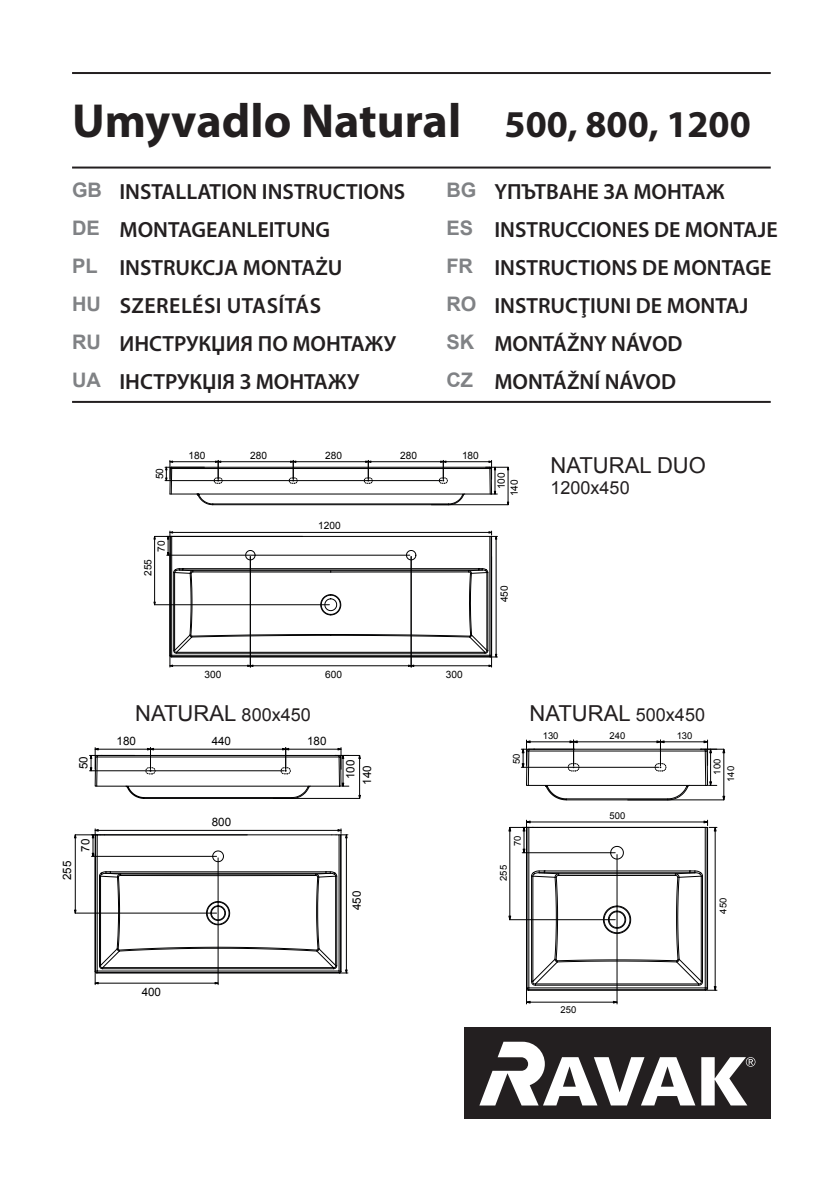
<style>
.page{position:relative;width:840px;height:1191px;background:#fff}
.page>*{position:absolute;margin:0;border:0;box-sizing:border-box;transform-origin:0 0}
.t1{font:700 48px "Myriad Pro";color:#231f20}
.t2{font:600 22px/38px "Myriad Pro";color:#231f20}
.t3{font:22px "Arial";color:#231f20}
.t4{font:700 20px/38px "Arial";color:#808285}
.t5{font:18px "Arial";color:#231f20}
.t6{font:11.6px/16.6px "Arial";color:#000001;text-align:center}
.t7{font:10.2px "Arial";color:#000001}
.t8{font:9.4px "Arial";color:#000001}
.s1{font-size:38px}
.s2{font-size:18px}
</style>
<div class="page">
<div style="left:464px;top:1027px;width:306px;height:92px;background:#231f20"></div>
<svg style="left:479px;top:1041px;width:216px;height:64px"></svg>
<svg style="left:701px;top:1057px;width:54px;height:48px"></svg>
<hr style="left:72px;top:166px;width:698px;height:2px;background:#231f20">
<hr style="left:72px;top:72px;width:698px;height:2px;background:#231f20">
<hr style="left:72px;top:401px;width:698px;height:2px;background:#231f20">
<svg style="left:153px;top:462px;width:357px;height:206px"></svg>
<hr style="left:213px;top:503px;width:235px;height:1px;background:#000001">
<hr style="left:213px;top:504px;width:235px;height:1px;background:#000001">
<hr style="left:170px;top:494px;width:321px;height:1px;background:#000001">
<hr style="left:172px;top:468px;width:317px;height:1px;background:#000001">
<hr style="left:172px;top:467px;width:317px;height:1px;background:#000001">
<svg style="left:196px;top:493px;width:17px;height:12px"></svg>
<svg style="left:448px;top:493px;width:17px;height:11px"></svg>
<hr style="left:443px;top:461px;width:48px;height:1px;background:#000001">
<hr style="left:218px;top:461px;width:75px;height:1px;background:#000001">
<svg style="left:289px;top:460px;width:8px;height:24px"></svg>
<hr style="left:293px;top:461px;width:75px;height:1px;background:#000001">
<svg style="left:364px;top:460px;width:8px;height:24px"></svg>
<svg style="left:439px;top:460px;width:8px;height:24px"></svg>
<hr style="left:368px;top:461px;width:75px;height:1px;background:#000001">
<hr style="left:431px;top:504px;width:77px;height:1px;background:#000001">
<hr style="left:507px;top:467px;width:1px;height:38px;background:#000001">
<svg style="left:485px;top:460px;width:23px;height:35px"></svg>
<hr style="left:165px;top:480px;width:276px;height:1px;background:#000001">
<hr style="left:169px;top:553px;width:1px;height:114px;background:#000001">
<hr style="left:170px;top:665px;width:80px;height:1px;background:#000001">
<svg style="left:154px;top:531px;width:343px;height:126px"></svg>
<hr style="left:154px;top:604px;width:175px;height:1px;background:#000001">
<hr style="left:154px;top:536px;width:1px;height:69px;background:#000001">
<hr style="left:250px;top:556px;width:1px;height:111px;background:#000001">
<hr style="left:250px;top:665px;width:161px;height:1px;background:#000001">
<hr style="left:410px;top:556px;width:1px;height:111px;background:#000001">
<hr style="left:491px;top:556px;width:1px;height:111px;background:#000001">
<hr style="left:411px;top:665px;width:80px;height:1px;background:#000001">
<svg style="left:165px;top:460px;width:8px;height:34px"></svg>
<svg style="left:214px;top:460px;width:8px;height:24px"></svg>
<hr style="left:170px;top:461px;width:48px;height:1px;background:#000001">
<svg style="left:89px;top:755px;width:272px;height:231px"></svg>
<hr style="left:218px;top:858px;width:1px;height:126px;background:#000001">
<hr style="left:95px;top:854px;width:1px;height:130px;background:#000001">
<hr style="left:95px;top:982px;width:123px;height:1px;background:#000001">
<hr style="left:89px;top:755px;width:46px;height:1px;background:#000001">
<hr style="left:89px;top:770px;width:195px;height:1px;background:#000001">
<svg style="left:90px;top:747px;width:270px;height:52px"></svg>
<hr style="left:150px;top:749px;width:135px;height:1px;background:#000001">
<svg style="left:74px;top:829px;width:274px;height:144px"></svg>
<hr style="left:346px;top:835px;width:1px;height:138px;background:#000001">
<svg style="left:610px;top:846px;width:13px;height:13px"></svg>
<hr style="left:528px;top:827px;width:1px;height:161px;background:#000001">
<hr style="left:704px;top:827px;width:1px;height:161px;background:#000001">
<hr style="left:509px;top:919px;width:106px;height:1px;background:#000001">
<hr style="left:509px;top:827px;width:1px;height:92px;background:#000001">
<hr style="left:616px;top:854px;width:1px;height:150px;background:#000001">
<hr style="left:526px;top:850px;width:1px;height:154px;background:#000001">
<hr style="left:526px;top:1001px;width:90px;height:1px;background:#000001">
<hr style="left:522px;top:827px;width:183px;height:1px;background:#000001">
<hr style="left:522px;top:852px;width:93px;height:1px;background:#000001">
<svg style="left:527px;top:870px;width:189px;height:121px"></svg>
<hr style="left:714px;top:827px;width:1px;height:163px;background:#000001">
<svg style="left:696px;top:820px;width:20px;height:11px"></svg>
<svg style="left:508px;top:820px;width:29px;height:33px"></svg>
<hr style="left:526px;top:821px;width:181px;height:1px;background:#000001">
<svg style="left:521px;top:739px;width:203px;height:61px"></svg>
<h1 class="t1" style="left:72px;top:89px;width:680px">Umyvadlo Natural <span class="s1">500, 800, 1200</span></h1>
<p class="t2" style="left:119px;top:172px;width:287px">INSTALLATION INSTRUCTIONS<br>MONTAGEANLEITUNG<br>INSTRUKCJA MONTAŻU<br>SZEREL</p>
<p class="t4" style="left:72px;top:172px;width:31px">GB<br>DE<br>PL<br>HU<br>RU<br>UA</p>
<p class="t4" style="left:446px;top:172px;width:31px">BG<br>ES<br>FR<br>RO<br>SK<br>CZ</p>
<p class="t2" style="left:494px;top:172px;width:285px">YПЪТВАНЕ ЗA МОНТАЖ<br>INSTRUCCIONES DE MONTAJE<br>INSTRUCTIONS DE MONTAGE<br>INSTRUCŢIUNI DE MONTAJ<br>MONTÁŽNY NÁVOD<br>MONTÁŽNÍ NÁVOD</p>
<p class="t2" style="left:119px;top:286px;width:278px;text-indent:159px">ÍTÁS<br>ИНСТРУКЏИЯ ПО МОНТАЖУ<br>IНСТРУКЏIЯ З МОНТАЖУ</p>
<p class="t2" style="left:192px;top:286px;width:48px">ÉSI UTAS</p>
<p class="t7" style="left:153px;top:479px;width:13px;rotate:-90deg">50</p>
<p class="t7" style="left:188px;top:448px;width:18px">180</p>
<p class="t7" style="left:250px;top:448px;width:18px">280</p>
<p class="t7" style="left:325px;top:448px;width:18px">280</p>
<p class="t7" style="left:400px;top:448px;width:18px">280</p>
<p class="t7" style="left:462px;top:448px;width:18px">180</p>
<p class="t7" style="left:494px;top:489px;width:18px;rotate:-90deg">100</p>
<p class="t7" style="left:507px;top:496px;width:18px;rotate:-90deg">140</p>
<p class="t3" style="left:550px;top:450px;width:157px">NATURAL DUO</p>
<p class="t5" style="left:550px;top:476px;width:81px">1200X450</p>
<p class="t7" style="left:318px;top:518px;width:24px">1200</p>
<p class="t7" style="left:154px;top:551px;width:13px;rotate:-90deg">70</p>
<p class="t7" style="left:141px;top:576px;width:18px;rotate:-90deg">255</p>
<p class="t7" style="left:497px;top:602px;width:18px;rotate:-90deg">450</p>
<p class="t7" style="left:204px;top:668px;width:18px">300</p>
<p class="t7" style="left:325px;top:668px;width:18px">600</p>
<p class="t7" style="left:445px;top:668px;width:18px">300</p>
<p class="t3" style="left:135px;top:698px;width:177px">NATURAL <span class="s2">800X450</span></p>
<p class="t6" style="left:117px;top:733px;width:21px">180</p>
<p class="t6" style="left:307px;top:733px;width:21px">180</p>
<p class="t6" style="left:211px;top:733px;width:21px">440</p>
<p class="t3" style="left:529px;top:698px;width:177px">NATURAL <span class="s2">500X450</span></p>
<p class="t8" style="left:542px;top:729px;width:17px">130</p>
<p class="t8" style="left:609px;top:729px;width:17px">240</p>
<p class="t8" style="left:676px;top:729px;width:17px">130</p>
<p class="t6" style="left:75px;top:769px;width:14px;rotate:-90deg">50</p>
<p class="t6" style="left:342px;top:785px;width:26px;rotate:-90deg">100<br>140</p>
<p class="t8" style="left:510px;top:764px;width:12px;rotate:-90deg">50</p>
<p class="t8" style="left:710px;top:774px;width:17px;rotate:-90deg">100</p>
<p class="t8" style="left:724px;top:782px;width:17px;rotate:-90deg">140</p>
<p class="t6" style="left:212px;top:814px;width:21px">800</p>
<p class="t8" style="left:609px;top:809px;width:17px">500</p>
<p class="t6" style="left:77px;top:852px;width:14px;rotate:-90deg">70</p>
<p class="t8" style="left:511px;top:846px;width:12px;rotate:-90deg">70</p>
<p class="t6" style="left:59px;top:880px;width:21px;rotate:-90deg">255</p>
<p class="t8" style="left:497px;top:881px;width:17px;rotate:-90deg">255</p>
<p class="t6" style="left:348px;top:910px;width:21px;rotate:-90deg">450</p>
<p class="t8" style="left:716px;top:913px;width:17px;rotate:-90deg">450</p>
<p class="t6" style="left:142px;top:983px;width:21px">400</p>
<p class="t8" style="left:560px;top:1003px;width:17px">250</p>
</div>
